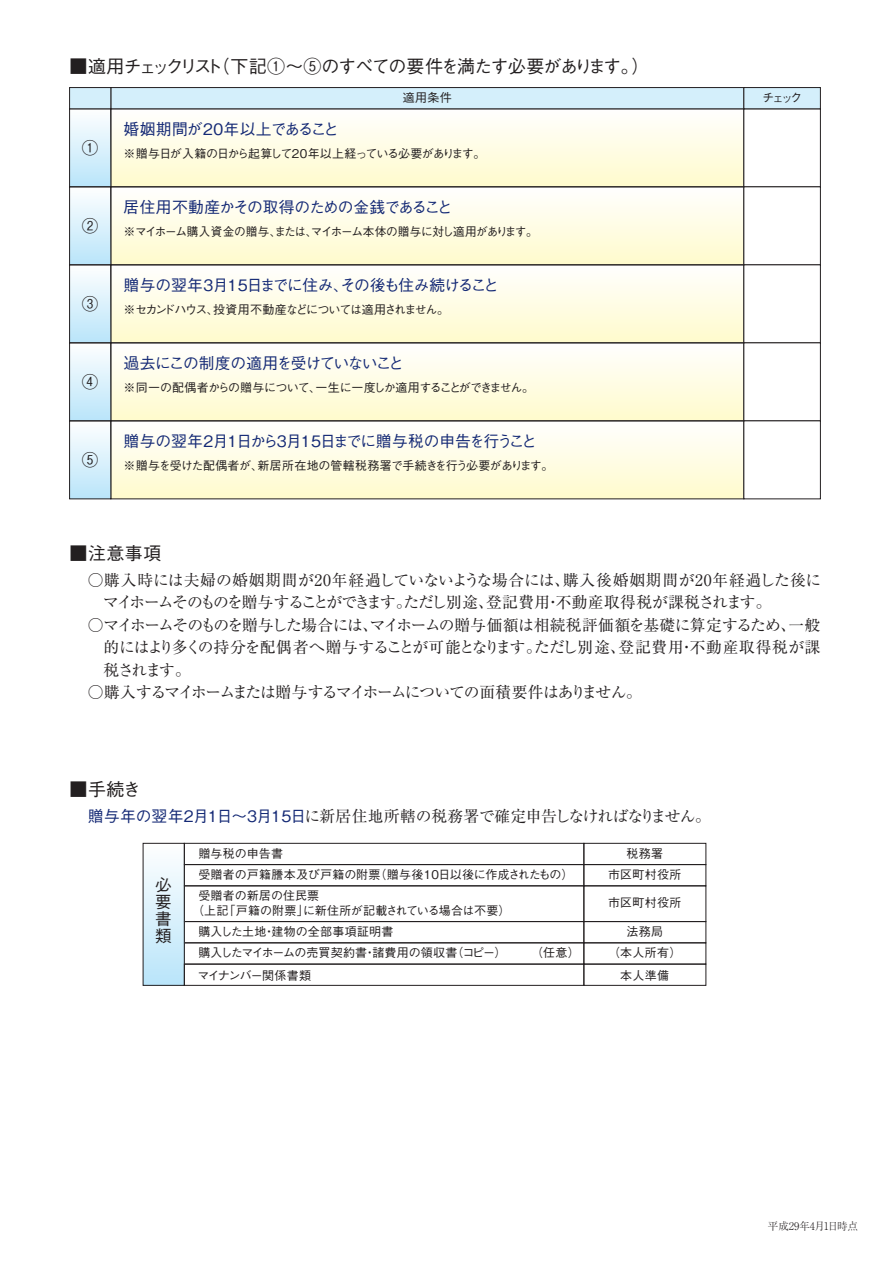
<style>
.page{position:relative;width:893px;height:1263px;background:#fff}
.page>*{position:absolute;margin:0;border:0;box-sizing:border-box;transform-origin:0 0}
.t1{font:500 18px "Gothic BBB Pro";letter-spacing:-.065em;color:#231f20}
.t2{font:500 16.5px/17px "Gothic BBB Pro";color:#231f20;text-align:justify}
.t3{font:15.75px/22.5px "Ryumin Pro";letter-spacing:-.03em;color:#231f20;text-align:justify}
.t4{font:15.75px/22.5px "Ryumin Pro";letter-spacing:.005em;color:#231f20}
.t5{font:500 15.75px "Gothic BBB Pro";letter-spacing:-.06em;color:#142975}
.t6{font:15.75px "Ryumin Pro";letter-spacing:-.08em;color:#231f20}
.t7{font:500 15.75px "Gothic BBB Pro";letter-spacing:-.09em;color:#142975}
.t8{font:500 12px/21.3px "Gothic BBB Pro";letter-spacing:-.005em;color:#231f20}
.t9{font:500 12px "Gothic BBB Pro";letter-spacing:-.055em;color:#231f20}
.t10{font:500 12px/21.3px "Gothic BBB Pro";letter-spacing:.02em;color:#231f20}
.t11{font:500 12px "Gothic BBB Pro";letter-spacing:-.05em;color:#231f20}
.t12{font:500 12px "Gothic BBB Pro";letter-spacing:-.075em;color:#231f20}
.t13{font:500 12px "Gothic BBB Pro";letter-spacing:-.09em;color:#231f20}
.t14{font:500 12px "Gothic BBB Pro";letter-spacing:-.06em;color:#231f20}
.t15{font:500 12px/21.3px "Gothic BBB Pro";letter-spacing:.025em;color:#231f20;text-align:center}
.t16{font:300 10.5px "Ryumin Pro";color:#231f20}
.s1{font-family:"Gothic BBB Pro";font-weight:500;color:#142975}
</style>
<div class="page">
<div style="left:184px;top:843px;width:400px;height:22px;border:1px solid #231f20"></div>
<div style="left:184px;top:864px;width:400px;height:22px;border:1px solid #231f20"></div>
<div style="left:583px;top:843px;width:123px;height:22px;border:1px solid #231f20"></div>
<div style="left:583px;top:864px;width:123px;height:22px;border:1px solid #231f20"></div>
<div style="left:184px;top:942px;width:400px;height:22px;border:1px solid #231f20"></div>
<div style="left:583px;top:942px;width:123px;height:22px;border:1px solid #231f20"></div>
<div style="left:184px;top:885px;width:400px;height:37px;border:1px solid #231f20"></div>
<div style="left:583px;top:885px;width:123px;height:37px;border:1px solid #231f20"></div>
<div style="left:111px;top:109px;width:633px;height:78px;background:linear-gradient(to bottom,#fffefe,#fffbcd)"></div>
<div style="left:70px;top:109px;width:41px;height:78px;background:linear-gradient(to bottom,#fefefe,#bae5fa)"></div>
<div style="left:69px;top:108px;width:42px;height:79px;border:1px solid #231f20"></div>
<div style="left:743px;top:108px;width:78px;height:79px;background:#fff;border:1px solid #231f20"></div>
<div style="left:111px;top:187px;width:633px;height:78px;background:linear-gradient(to bottom,#fffefe,#fffbcd)"></div>
<div style="left:110px;top:186px;width:634px;height:79px;border:1px solid #231f20"></div>
<div style="left:70px;top:187px;width:41px;height:78px;background:linear-gradient(to bottom,#fefefe,#bae5fa)"></div>
<div style="left:69px;top:186px;width:42px;height:79px;border:1px solid #231f20"></div>
<div style="left:743px;top:186px;width:78px;height:79px;background:#fff;border:1px solid #231f20"></div>
<div style="left:111px;top:265px;width:633px;height:78px;background:linear-gradient(to bottom,#fffefe,#fffbcd)"></div>
<div style="left:110px;top:264px;width:634px;height:79px;border:1px solid #231f20"></div>
<div style="left:70px;top:265px;width:41px;height:78px;background:linear-gradient(to bottom,#fefefe,#bae5fa)"></div>
<div style="left:69px;top:264px;width:42px;height:79px;border:1px solid #231f20"></div>
<div style="left:743px;top:264px;width:78px;height:79px;background:#fff;border:1px solid #231f20"></div>
<div style="left:111px;top:343px;width:633px;height:78px;background:linear-gradient(to bottom,#fffefe,#fffbcd)"></div>
<div style="left:110px;top:342px;width:634px;height:79px;border:1px solid #231f20"></div>
<div style="left:70px;top:343px;width:41px;height:78px;background:linear-gradient(to bottom,#fefefe,#bae5fa)"></div>
<div style="left:69px;top:342px;width:42px;height:79px;border:1px solid #231f20"></div>
<div style="left:143px;top:843px;width:41px;height:142px;background:linear-gradient(to bottom,#fefefe,#b9e5fa)"></div>
<div style="left:143px;top:843px;width:42px;height:143px;border:1px solid #231f20"></div>
<div style="left:743px;top:342px;width:78px;height:79px;background:#fff;border:1px solid #231f20"></div>
<div style="left:111px;top:421px;width:633px;height:78px;background:linear-gradient(to bottom,#fffefe,#fffbcd)"></div>
<div style="left:110px;top:420px;width:634px;height:79px;border:1px solid #231f20"></div>
<div style="left:70px;top:421px;width:41px;height:78px;background:linear-gradient(to bottom,#fefefe,#bae5fa)"></div>
<div style="left:69px;top:420px;width:42px;height:79px;border:1px solid #231f20"></div>
<div style="left:743px;top:420px;width:78px;height:79px;background:#fff;border:1px solid #231f20"></div>
<div style="left:110px;top:87px;width:634px;height:22px;background:#d4effb;border:1px solid #231f20"></div>
<div style="left:69px;top:87px;width:42px;height:22px;background:#d4effb;border:1px solid #231f20"></div>
<div style="left:743px;top:87px;width:78px;height:22px;background:#d4effb;border:1px solid #231f20"></div>
<div style="left:184px;top:964px;width:400px;height:22px;border:1px solid #231f20"></div>
<div style="left:583px;top:964px;width:123px;height:22px;border:1px solid #231f20"></div>
<p class="t1" style="left:70px;top:52px;width:582px">■適用チェックリスト（下記①～⑤のすべての要件を満たす必要があります。）</p>
<p class="t2" style="left:82px;top:137px;width:18px">①</p>
<p class="t2" style="left:82px;top:215px;width:18px">②</p>
<p class="t2" style="left:82px;top:293px;width:18px">③</p>
<p class="t2" style="left:82px;top:371px;width:18px">④</p>
<p class="t2" style="left:82px;top:449px;width:18px">⑤</p>
<p class="t8" style="left:403px;top:85px;width:50px">適用条件</p>
<p class="t8" style="left:762px;top:85px;width:41px">チェック</p>
<p class="t7" style="left:124px;top:117px;width:217px">婚姻期間が２０年以上であること</p>
<p class="t12" style="left:124px;top:144px;width:363px">※贈与日が入籍の日から起算して20年以上経っている必要があります。</p>
<p class="t5" style="left:124px;top:195px;width:330px">居住用不動産かその取得のための金銭であること</p>
<p class="t9" style="left:124px;top:222px;width:416px">※マイホーム購入資金の贈与、または、マイホーム本体の贈与に対し適用があります。</p>
<p class="t5" style="left:124px;top:273px;width:377px">贈与の翌年３月15日までに住み、その後も住み続けること</p>
<p class="t13" style="left:124px;top:300px;width:327px">※セカンドハウス、投資用不動産などについては適用されません。</p>
<p class="t7" style="left:124px;top:351px;width:282px">過去にこの制度の適用を受けていないこと</p>
<p class="t9" style="left:124px;top:378px;width:412px">※同一の配偶者からの贈与について、一生に一度しか適用することができません。</p>
<p class="t5" style="left:124px;top:429px;width:415px">贈与の翌年2月1日から3月15日までに贈与税の申告を行うこと</p>
<p class="t11" style="left:124px;top:456px;width:431px">※贈与を受けた配偶者が、新居所在地の管轄税務署で手続きを行う必要があります。</p>
<p class="t1" style="left:70px;top:538px;width:93px">■注意事項</p>
<p class="t4" style="left:103px;top:568px;width:720px;text-indent:-15px">○購入時には夫婦の婚姻期間が20年経過していないような場合には、購入後婚姻期間が20年経過した後にマイホームそのものを贈与することができます。ただし別途、登記費用・不動産取得税が課税されます。</p>
<p class="t3" style="left:104px;top:613px;width:718px;text-indent:-16px">○マイホームそのものを贈与した場合には、マイホームの贈与価額は相続税評価額を基礎に算定するため、一般的にはより多くの持分を配偶者へ贈与することが可能となります。ただし別途、登記費用・不動産取得税が課税されます。</p>
<p class="t6" style="left:88px;top:680px;width:555px">○購入するマイホームまたは贈与するマイホームについての面積要件はありません。</p>
<p class="t1" style="left:70px;top:774px;width:73px">■手続き</p>
<p class="t3" style="left:88px;top:804px;width:625px"><span class="s1">贈与年の翌年2月1日～3月15日</span>に新居住地所轄の税務署で確定申告しなければなりません。</p>
<p class="t2" style="left:155px;top:874px;width:18px">必要書類</p>
<p class="t10" style="left:198px;top:841px;width:377px">贈与税の申告書<br>受贈者の戸籍謄本及び戸籍の附票（贈与後10日以後に作成されたもの）</p>
<p class="t15" style="left:608px;top:841px;width:75px">税務署<br>市区町村役所</p>
<p class="t8" style="left:192px;top:887px;width:320px;line-height:15px;text-indent:6px">受贈者の新居の住民票<br>（上記「戸籍の附票」に新住所が記載されている場合は不要）</p>
<p class="t8" style="left:608px;top:891px;width:75px">市区町村役所</p>
<p class="t8" style="left:198px;top:919px;width:383px">購入した土地・建物の全部事項証明書<br>購入したマイホームの売買契約書・諸費用の領収書（コピー）　　　（任意）</p>
<p class="t8" style="left:608px;top:919px;width:75px;text-align:center">法務局<br>（本人所有）</p>
<p class="t14" style="left:198px;top:965px;width:115px">マイナンバー関係書類</p>
<p class="t8" style="left:620px;top:963px;width:50px">本人準備</p>
<p class="t16" style="left:768px;top:1217px;width:92px">平成29年4月1日時点</p>
</div>
